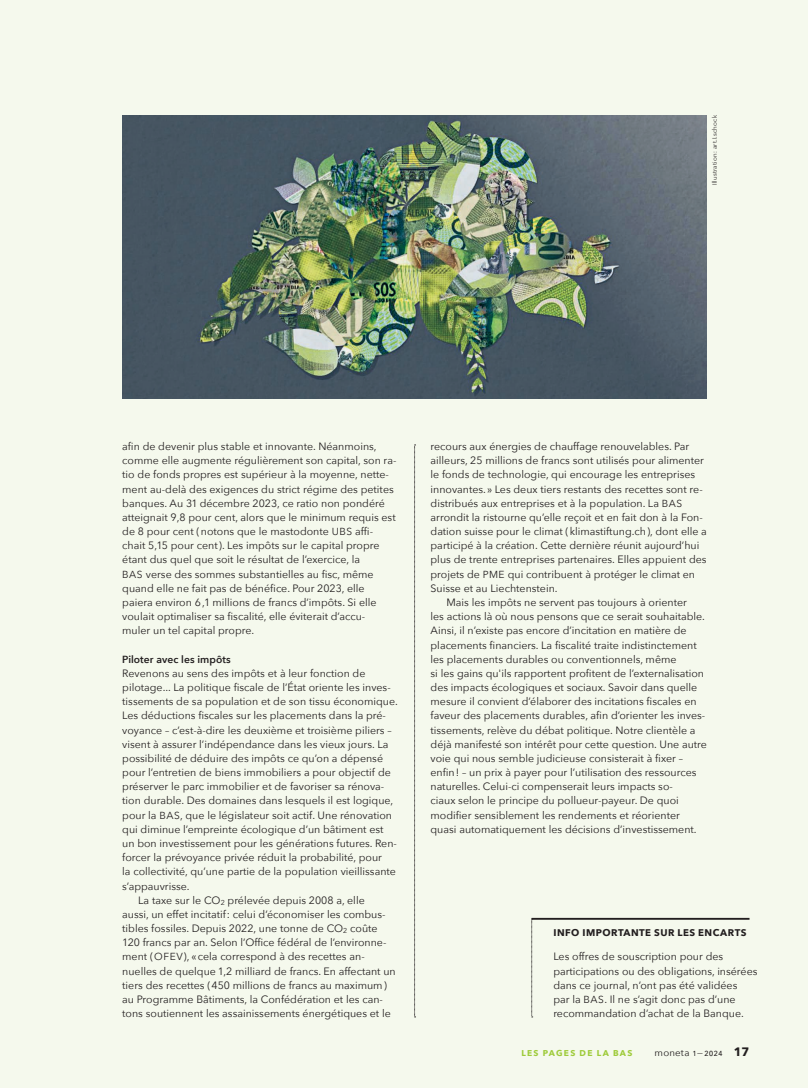
<style>
.page{position:relative;width:808px;height:1088px;background:#f5f9ed}
.page>*{position:absolute;margin:0;border:0;box-sizing:border-box;transform-origin:0 0}
.t1{font:10.62px/14.1px "Avenir Next";color:#231f20}
.t2{font:600 10.25px "Avenir Next";letter-spacing:.005em;color:#231f20}
.t3{font:700 9.75px "Avenir Next";letter-spacing:.05em;color:#231f20}
.t4{font:9.75px "Avenir Next";letter-spacing:.015em;color:#231f20}
.t5{font:700 8.5px "Avenir Next";letter-spacing:.15em;color:#9ecb3a}
.t6{font:6.25px "Avenir Next";letter-spacing:.03em;color:#231f20}
.s1{font-size:10.25px}
.s2{font-weight:700;font-size:12.25px}
</style>
<div class="page">
<svg style="left:531px;top:920px;width:2px;height:98px"></svg>
<hr style="left:531px;top:918px;width:218px;height:2px;background:#231f20">
<img style="left:122px;top:115px;width:585px;height:283px">
<svg style="left:414px;top:445px;width:2px;height:573px"></svg>
<p class="t6" style="left:709px;top:185px;width:72px;rotate:-90deg">Illustration: art.I.schock</p>
<p class="t1" style="left:122px;top:439px;width:276px">afin de devenir plus stable et innovante. Néanmoins, comme elle augmente régulièrement son capital, son ra&shy;tio de fonds propres est supérieur à la moyenne, nette&shy;ment au-delà des exigences du strict régime des petites banques. Au 31 décembre 2023, ce ratio non pondéré atteignait 9,8 pour cent, alors que le minimum requis est de 8 pour cent (notons que le mastodonte <span class="s1">UBS</span> affi&shy;chait 5,15 pour cent). Les impôts sur le capital propre étant dus quel que soit le résultat de l’exercice, la<br><span class="s1">BAS</span> verse des sommes substantielles au fisc, même quand elle ne fait pas de bénéfice. Pour 2023, elle paiera environ 6,1 millions de francs d’impôts. Si elle voulait optimaliser sa fiscalité, elle éviterait d’accu-<br>muler un tel capital propre.</p>
<p class="t2" style="left:122px;top:650px;width:110px">Piloter avec les impôts</p>
<p class="t1" style="left:122px;top:666px;width:245px">Revenons au sens des impôts et à leur fonction de</p>
<p class="t1" style="left:122px;top:680px;width:270px">pilotage... La politique fiscale de l’État oriente les inves-</p>
<p class="t1" style="left:122px;top:694px;width:277px">tissements de sa population et de son tissu économique.</p>
<p class="t1" style="left:122px;top:708px;width:265px">Les déductions fiscales sur les placements dans la pré-</p>
<p class="t1" style="left:122px;top:722px;width:271px">voyance – c’est-à-dire les deuxième et troisième piliers –</p>
<p class="t1" style="left:122px;top:736px;width:268px">visent à assurer l’indépendance dans les vieux jours. La</p>
<p class="t1" style="left:122px;top:751px;width:262px">possibilité de déduire des impôts ce qu’on a dépensé</p>
<p class="t1" style="left:122px;top:765px;width:270px">pour l’entretien de biens immobiliers a pour objectif de</p>
<p class="t1" style="left:122px;top:779px;width:264px">préserver le parc immobilier et de favoriser sa rénova-</p>
<p class="t1" style="left:122px;top:793px;width:273px">tion durable. Des domaines dans lesquels il est logique,</p>
<p class="t1" style="left:122px;top:807px;width:271px">pour la <span class="s1">BAS</span>, que le législateur soit actif. Une rénovation</p>
<p class="t1" style="left:122px;top:821px;width:263px">qui diminue l’empreinte écologique d’un bâtiment est</p>
<p class="t1" style="left:122px;top:836px;width:276px">un bon investissement pour les générations futures. Ren-</p>
<p class="t1" style="left:122px;top:850px;width:261px">forcer la prévoyance privée réduit la probabilité, pour</p>
<p class="t1" style="left:122px;top:864px;width:275px">la collectivité, qu’une partie de la population vieillissante</p>
<p class="t1" style="left:122px;top:878px;width:69px">s’appauvrisse.</p>
<p class="t1" style="left:138px;top:892px;width:228px">La taxe sur le CO<sub>2</sub> prélevée depuis 2008 a, elle</p>
<p class="t1" style="left:122px;top:907px;width:265px">aussi, un effet incitatif: celui d’économiser les combus-</p>
<p class="t1" style="left:122px;top:921px;width:257px">tibles fossiles. Depuis 2022, une tonne de CO<sub>2</sub> coûte</p>
<p class="t1" style="left:122px;top:935px;width:266px">120 francs par an. Selon l’Office fédéral de l’environne-</p>
<p class="t1" style="left:122px;top:949px;width:244px">ment (<span class="s1">OFEV</span>), «cela correspond à des recettes an-</p>
<p class="t1" style="left:122px;top:963px;width:275px">nuelles de quelque 1,2 milliard de francs. En affectant un</p>
<p class="t1" style="left:122px;top:977px;width:266px">tiers des recettes (450 millions de francs au maximum)</p>
<p class="t1" style="left:122px;top:992px;width:262px">au Programme Bâtiments, la Confédération et les can-</p>
<p class="t1" style="left:122px;top:1006px;width:270px">tons soutiennent les assainissements énergétiques et le</p>
<p class="t1" style="left:431px;top:439px;width:260px">recours aux énergies de chauffage renouvelables. Par</p>
<p class="t1" style="left:431px;top:453px;width:275px">ailleurs, 25 millions de francs sont utilisés pour alimenter</p>
<p class="t1" style="left:431px;top:467px;width:266px">le fonds de technologie, qui encourage les entreprises</p>
<p class="t1" style="left:431px;top:481px;width:274px">innovantes.» Les deux tiers restants des recettes sont re-</p>
<p class="t1" style="left:431px;top:495px;width:253px">distribués aux entreprises et à la population. La <span class="s1">BAS</span></p>
<p class="t1" style="left:431px;top:510px;width:274px">arrondit la ristourne qu’elle reçoit et en fait don à la Fon-</p>
<p class="t1" style="left:431px;top:524px;width:278px">dation suisse pour le climat (klimastiftung.ch), dont elle a</p>
<p class="t1" style="left:431px;top:538px;width:270px">participé à la création. Cette dernière réunit aujourd’hui</p>
<p class="t1" style="left:431px;top:552px;width:278px">plus de trente entreprises partenaires. Elles appuient des</p>
<p class="t1" style="left:431px;top:566px;width:266px">projets de <span class="s1">PME</span> qui contribuent à protéger le climat en</p>
<p class="t1" style="left:431px;top:581px;width:129px">Suisse et au Liechtenstein.</p>
<p class="t1" style="left:446px;top:595px;width:242px">Mais les impôts ne servent pas toujours à orienter</p>
<p class="t1" style="left:431px;top:609px;width:276px">les actions là où nous pensons que ce serait souhaitable.</p>
<p class="t1" style="left:431px;top:623px;width:257px">Ainsi, il n’existe pas encore d’incitation en matière de</p>
<p class="t1" style="left:431px;top:637px;width:268px">placements financiers. La fiscalité traite indistinctement</p>
<p class="t1" style="left:431px;top:651px;width:247px">les placements durables ou conventionnels, même</p>
<p class="t1" style="left:431px;top:666px;width:275px">si les gains qu'ils rapportent profitent de l’externalisation</p>
<p class="t1" style="left:431px;top:680px;width:268px">des impacts écologiques et sociaux. Savoir dans quelle</p>
<p class="t1" style="left:431px;top:694px;width:267px">mesure il convient d’élaborer des incitations fiscales en</p>
<p class="t1" style="left:431px;top:708px;width:276px">faveur des placements durables, afin d’orienter les inves-</p>
<p class="t1" style="left:431px;top:722px;width:266px">tissements, relève du débat politique. Notre clientèle a</p>
<p class="t1" style="left:431px;top:736px;width:278px">déjà manifesté son intérêt pour cette question. Une autre</p>
<p class="t1" style="left:431px;top:751px;width:254px">voie qui nous semble judicieuse consisterait à fixer –</p>
<p class="t1" style="left:431px;top:765px;width:267px">enfin! – un prix à payer pour l’utilisation des ressources</p>
<p class="t1" style="left:431px;top:779px;width:244px">naturelles. Celui-ci compenserait leurs impacts so-</p>
<p class="t1" style="left:431px;top:793px;width:250px">ciaux selon le principe du pollueur-payeur. De quoi</p>
<p class="t1" style="left:431px;top:807px;width:251px">modifier sensiblement les rendements et réorienter</p>
<p class="t1" style="left:431px;top:821px;width:268px">quasi automatiquement les décisions d’investissement.</p>
<p class="t3" style="left:553px;top:924px;width:195px">INFO IMPORTANTE SUR LES ENCARTS</p>
<p class="t1" style="left:553px;top:949px;width:206px">Les offres de souscription pour des participations ou des obligations, insérées dans ce journal, n’ont pas été validées<br>par la <span class="s1">BAS</span>. Il ne s’agit donc pas d’une recommandation d’achat de la Banque.</p>
<p class="t5" style="left:521px;top:1046px;width:113px">LES PAGES DE LA BAS</p>
<p class="t4" style="left:655px;top:1044px;width:96px">moneta 1—2024 <span class="s2">17</span></p>
</div>
